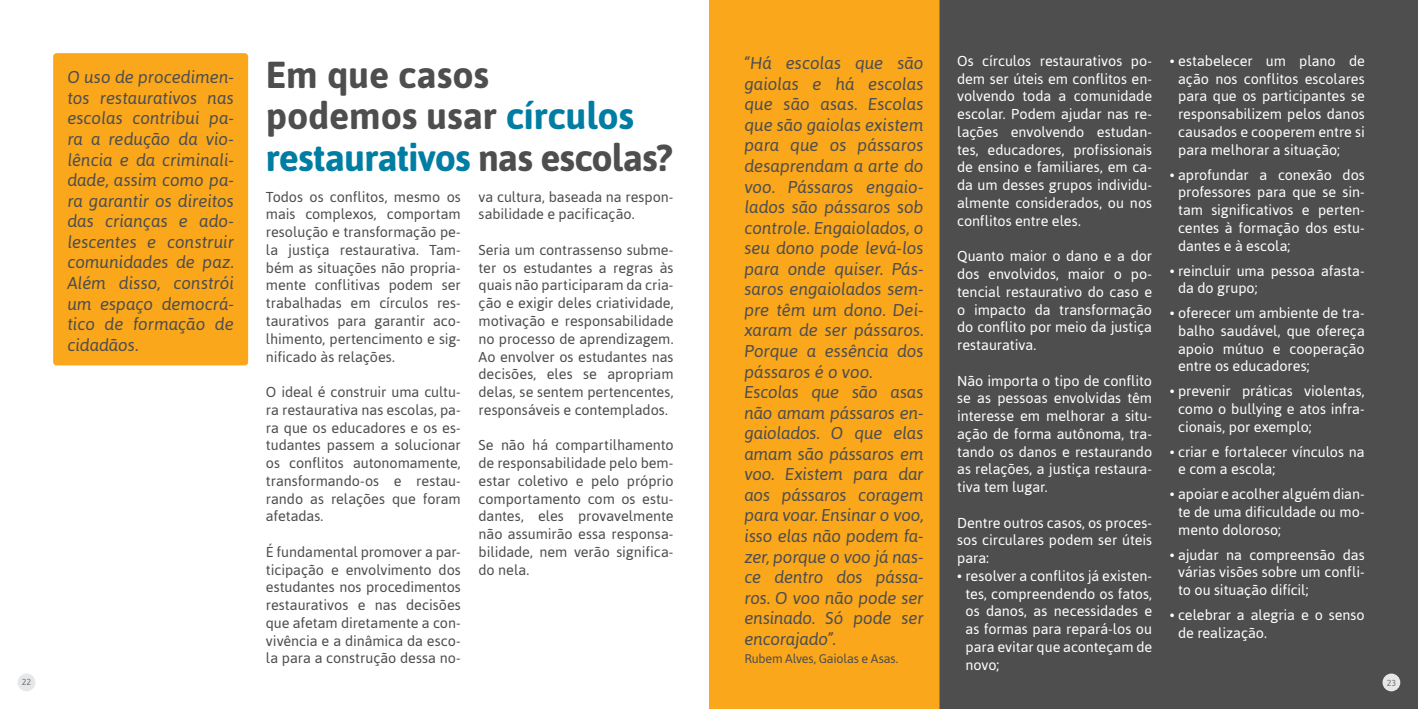
<style>
.page{position:relative;width:1418px;height:709px;background:#fff}
.page>*{position:absolute;margin:0;border:0;box-sizing:border-box;transform-origin:0 0}
.t1{font:700 37.5px/41.2px "Asap";letter-spacing:-.01em;color:#4e4e4f}
.t2{font:italic 17.12px/20.5px "Asap";letter-spacing:-.005em;color:#4d4d4f;text-align:justify}
.t3{font:14.38px/17.8px "Asap";letter-spacing:-.005em;color:#fff;text-align:justify}
.t4{font:14.38px/17.8px "Asap";letter-spacing:-.005em;color:#4d4d4f;text-align:justify}
.t5{font:12.5px "Asap";letter-spacing:-.015em;color:#4d4d4f}
.t6{font:8.75px "Asap";color:#6d6e71}
.s1{color:#007da3}
</style>
<div class="page">
<div style="left:709px;top:0;width:708px;height:709px;background:#4e4e4f"></div>
<div style="left:18px;top:673px;width:17px;height:18px;background:#e6e7e8;border-radius:50%"></div>
<div style="left:1382px;top:673px;width:18px;height:18px;background:#e6e7e8;border-radius:50%"></div>
<div style="left:709px;top:0;width:230px;height:709px;background:#faa71b"></div>
<div style="left:53px;top:53px;width:195px;height:312px;background:#faa71b;border-radius:4px"></div>
<p class="t2" style="left:67px;top:67px;width:168px">O uso de procedimen&shy;tos restaurativos nas escolas contribui pa&shy;ra a redução da vio&shy;lência e da criminali&shy;dade, assim como pa&shy;ra garantir os direitos das crianças e ado&shy;lescentes e construir comunidades de paz.<br>Além disso, constrói um espaço democrá&shy;tico de formação de cidadãos.</p>
<h1 class="t1" style="left:266px;top:54px;width:408px">Em que casos<br>podemos usar <span class="s1">círculos restaurativos</span> nas escolas?</h1>
<p class="t4" style="left:478px;top:188px;width:196px">va cultura, baseada na respon&shy;sabilidade e pacificação.</p>
<p class="t4" style="left:478px;top:241px;width:196px">Seria um contrassenso subme&shy;ter os estudantes a regras às quais não participaram da cria&shy;ção e exigir deles criatividade, motivação e responsabilidade no processo de aprendizagem.<br>Ao envolver os estudantes nas decisões, eles se apropriam delas, se sentem pertencentes, responsáveis e contemplados.</p>
<p class="t4" style="left:478px;top:436px;width:196px">Se não há compartilhamento de responsabilidade pelo bem&shy;estar coletivo e pelo próprio comportamento com os estu&shy;dantes, eles provavelmente não assumirão essa responsa&shy;bilidade, nem verão significa&shy;do nela.</p>
<p class="t4" style="left:266px;top:188px;width:196px">Todos os conflitos, mesmo os mais complexos, comportam resolução e transformação pe&shy;la justiça restaurativa. Tam&shy;bém as situações não propria&shy;mente conflitivas podem ser trabalhadas em círculos res&shy;taurativos para garantir aco&shy;lhimento, pertencimento e sig&shy;nificado às relações.</p>
<p class="t4" style="left:266px;top:383px;width:196px">O ideal é construir uma cultu&shy;ra restaurativa nas escolas, pa&shy;ra que os educadores e os es&shy;tudantes passem a solucionar os conflitos autonomamente, transformando-os e restau&shy;rando as relações que foram afetadas.</p>
<p class="t4" style="left:266px;top:543px;width:196px">É fundamental promover a par&shy;ticipação e envolvimento dos estudantes nos procedimentos restaurativos e nas decisões que afetam diretamente a con&shy;vivência e a dinâmica da esco&shy;la para a construção dessa no-</p>
<p class="t2" style="left:744px;top:53px;width:181px;text-align:left">“Há escolas que são gaiolas e há escolas que são asas. Escolas que são gaiolas existem para que os pássaros desaprendam a arte do voo. Pássaros engaio&shy;lados são pássaros sob controle. Engaiolados, o seu dono pode levá-los para onde quiser. Pás&shy;saros engaiolados sem&shy;pre têm um dono. Dei&shy;xaram de ser pássaros.<br>Porque a essência dos pássaros é o voo.<br>Escolas que são asas não amam pássaros en&shy;gaiolados. O que elas amam são pássaros em voo. Existem para dar aos pássaros coragem para voar. Ensinar o voo, isso elas não podem fa&shy;zer, porque o voo já nas&shy;ce dentro dos pássa&shy;ros. O voo não pode ser ensinado. Só pode ser encorajado”.</p>
<p class="t5" style="left:744px;top:651px;width:155px">Rubem Alves, Gaiolas e Asas.</p>
<p class="t3" style="left:957px;top:52px;width:196px">Os círculos restaurativos po&shy;dem ser úteis em conflitos en&shy;volvendo toda a comunidade escolar. Podem ajudar nas re&shy;lações envolvendo estudan&shy;tes, educadores, profissionais de ensino e familiares, em ca&shy;da um desses grupos individu&shy;almente considerados, ou nos conflitos entre eles.</p>
<p class="t3" style="left:957px;top:247px;width:196px">Quanto maior o dano e a dor dos envolvidos, maior o po&shy;tencial restaurativo do caso e o impacto da transformação do conflito por meio da justiça restaurativa.</p>
<p class="t3" style="left:957px;top:371px;width:196px">Não importa o tipo de conflito se as pessoas envolvidas têm interesse em melhorar a situ&shy;ação de forma autônoma, tra&shy;tando os danos e restaurando as relações, a justiça restaura&shy;tiva tem lugar.</p>
<p class="t3" style="left:957px;top:513px;width:196px">Dentre outros casos, os proces&shy;sos circulares podem ser úteis para:</p>
<p class="t3" style="left:965px;top:567px;width:188px;text-indent:-8px">• resolver a conflitos já existen&shy;tes, compreendendo os fatos, os danos, as necessidades e as formas para repará-los ou para evitar que aconteçam de novo;</p>
<p class="t3" style="left:1178px;top:52px;width:188px;text-indent:-8px">• estabelecer um plano de ação nos conflitos escolares para que os participantes se responsabilizem pelos danos causados e cooperem entre si para melhorar a situação;</p>
<p class="t3" style="left:1178px;top:165px;width:188px;text-indent:-8px">• aprofundar a conexão dos professores para que se sin&shy;tam significativos e perten&shy;centes à formação dos estu&shy;dantes e à escola;</p>
<p class="t3" style="left:1178px;top:261px;width:188px;text-indent:-8px">• reincluir uma pessoa afasta&shy;da do grupo;</p>
<p class="t3" style="left:1178px;top:304px;width:188px;text-indent:-8px">• oferecer um ambiente de tra&shy;balho saudável, que ofereça apoio mútuo e cooperação entre os educadores;</p>
<p class="t3" style="left:1178px;top:382px;width:188px;text-indent:-8px">• prevenir práticas violentas, como o bullying e atos infra&shy;cionais, por exemplo;</p>
<p class="t3" style="left:1178px;top:442px;width:188px;text-indent:-8px">• criar e fortalecer vínculos na e com a escola;</p>
<p class="t3" style="left:1178px;top:485px;width:188px;text-indent:-8px">• apoiar e acolher alguém dian&shy;te de uma dificuldade ou mo&shy;mento doloroso;</p>
<p class="t3" style="left:1178px;top:545px;width:188px;text-indent:-8px">• ajudar na compreensão das várias visões sobre um confli&shy;to ou situação difícil;</p>
<p class="t3" style="left:1178px;top:606px;width:188px;text-indent:-8px">• celebrar a alegria e o senso de realização.</p>
<p class="t6" style="left:22px;top:677px;width:11px">22</p>
<p class="t6" style="left:1386px;top:677px;width:11px">23</p>
</div>
